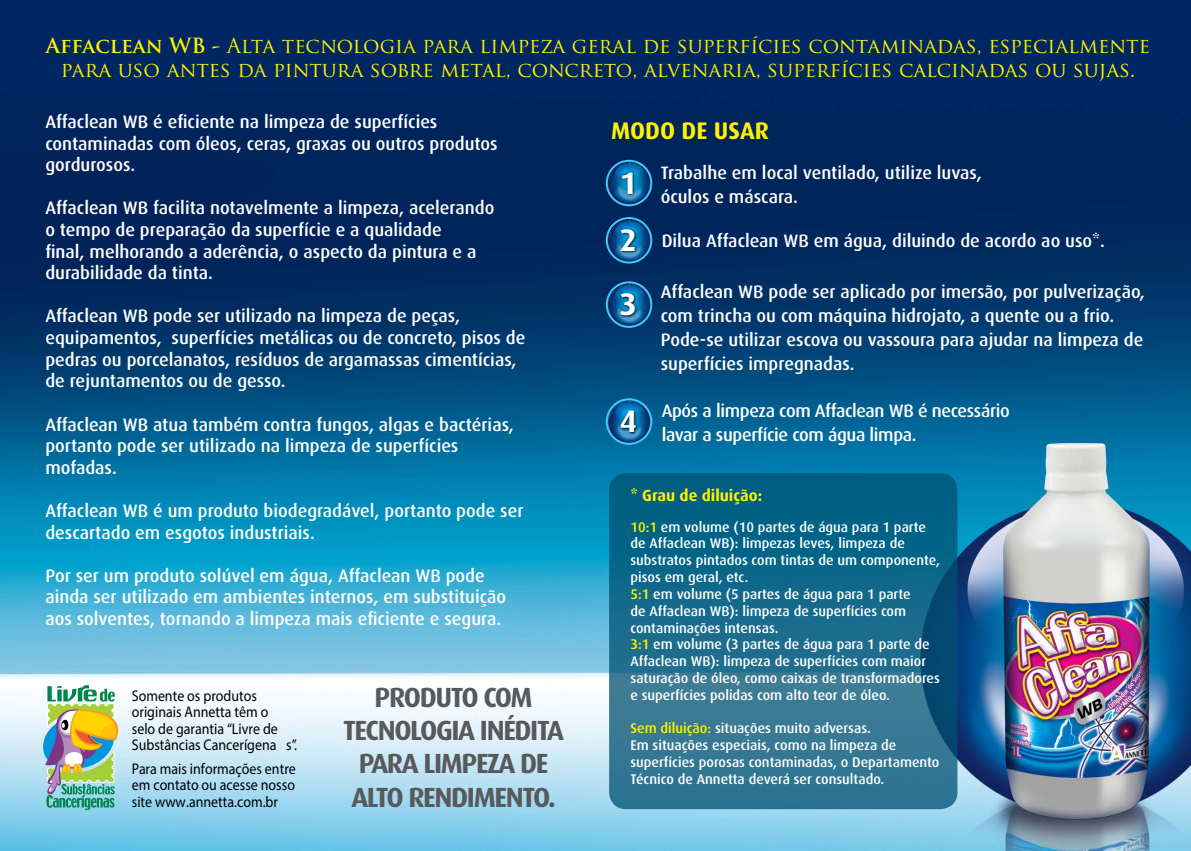
<style>
.page{position:relative;width:1191px;height:851px;background:#fff}
.page>*{position:absolute;margin:0;border:0;box-sizing:border-box;transform-origin:0 0}
.t1{font:700 31.2px/57.2px "Dax";color:#fff}
.t2{font:700 27.8px/33.2px "Dax";letter-spacing:-.05em;color:#58595b;text-align:center}
.t3{font:700 24px "Dax";color:#fff200}
.t4{font:20.4px/24.6px "Trajan Pro";color:#fff200;text-align:center}
.t5{font:500 18px/21.6px "Dax";color:#fff}
.t6{font:500 18px/24px "Dax";letter-spacing:-.02em;color:#fff}
.t7{font:700 16px "Dax";color:#fff200}
.t8{font:15.4px/16.6px "Myriad Pro";color:#000;scale:.9 1}
.t9{font:500 14px/16.8px "Dax";color:#fff}
.s1{font-weight:700}
.s2{color:#fff200}
</style>
<div class="page">
<img style="left:0;top:0;width:1191px;height:850px">
<svg style="left:609px;top:473px;width:348px;height:336px;background:#1c6c8c"></svg>
<img style="left:602px;top:159px;width:54px;height:54px">
<svg style="left:620px;top:170px;width:15px;height:26px"></svg>
<div style="left:606px;top:160px;width:46px;height:46px;border:2px solid #44c8f5;border-radius:50%"></div>
<img style="left:602px;top:216px;width:54px;height:54px">
<svg style="left:619px;top:227px;width:19px;height:26px"></svg>
<div style="left:606px;top:217px;width:46px;height:46px;border:2px solid #44c8f5;border-radius:50%"></div>
<img style="left:602px;top:280px;width:54px;height:54px">
<svg style="left:619px;top:292px;width:19px;height:26px"></svg>
<div style="left:606px;top:281px;width:46px;height:47px;border:2px solid #44c8f5;border-radius:50%"></div>
<img style="left:602px;top:397px;width:54px;height:54px">
<svg style="left:619px;top:409px;width:20px;height:26px"></svg>
<div style="left:606px;top:398px;width:46px;height:47px;border:2px solid #44c8f5;border-radius:50%"></div>
<svg style="left:43px;top:685px;width:86px;height:125px;background:#a5bf9e"></svg>
<p class="t4" style="left:46px;top:33px;width:1105px"><span class="s1">Affaclean WB -</span> Alta tecnologia para limpeza geral de superfícies contaminadas, especialmente para uso antes da pintura sobre metal, concreto, alvenaria, superfícies calcinadas ou sujas.</p>
<p class="t5" style="left:45px;top:111px;width:454px">Affaclean WB é eficiente na limpeza de superfícies contaminadas com óleos, ceras, graxas ou outros produtos gordurosos.</p>
<p class="t5" style="left:45px;top:197px;width:450px">Affaclean WB facilita notavelmente a limpeza, acelerando o tempo de preparação da superfície e a qualidade<br>final, melhorando a aderência, o aspecto da pintura e a durabilidade da tinta.</p>
<p class="t5" style="left:45px;top:305px;width:481px">Affaclean WB pode ser utilizado na limpeza de peças, equipamentos, superfícies metálicas ou de concreto, pisos de pedras ou porcelanatos, resíduos de argamassas cimentícias, de rejuntamentos ou de gesso.</p>
<p class="t5" style="left:45px;top:413px;width:470px">Affaclean WB atua também contra fungos, algas e bactérias, portanto pode ser utilizado na limpeza de superfícies mofadas.</p>
<p class="t5" style="left:45px;top:500px;width:480px">Affaclean WB é um produto biodegradável, portanto pode ser descartado em esgotos industriais.</p>
<p class="t5" style="left:45px;top:565px;width:462px">Por ser um produto solúvel em água, Affaclean WB pode ainda ser utilizado em ambientes internos, em substituição aos solventes, tornando a limpeza mais eficiente e segura.</p>
<h3 class="t3" style="left:611px;top:117px;width:159px">MODO DE USAR</h3>
<p class="t5" style="left:660px;top:161px;width:323px;line-height:24px">Trabalhe em local ventilado, utilize luvas, óculos e máscara.</p>
<p class="t5" style="left:661px;top:230px;width:445px">Dilua Affaclean WB em água, diluindo de acordo ao uso*.</p>
<p class="t5" style="left:660px;top:279px;width:486px;line-height:24px">Affaclean WB pode ser aplicado por imersão, por pulverização, com trincha ou com máquina hidrojato, a quente ou a frio.<br>Pode-se utilizar escova ou vassoura para ajudar na limpeza de superfícies impregnadas.</p>
<p class="t6" style="left:661px;top:398px;width:349px">Após a limpeza com Affaclean WB é necessário lavar a superfície com água limpa.</p>
<h1 class="t1" style="left:619px;top:154px;width:19px">1<br>2</h1>
<h1 class="t1" style="left:619px;top:276px;width:19px">3</h1>
<h1 class="t1" style="left:619px;top:393px;width:19px">4</h1>
<p class="t7" style="left:630px;top:486px;width:133px">* Grau de diluição:</p>
<p class="t9" style="left:630px;top:518px;width:311px"><span class="s2">10:1</span> em volume (10 partes de água para 1 parte de Affaclean WB): limpezas leves, limpeza de substratos pintados com tintas de um componente, pisos em geral, etc.<br><span class="s2">5:1</span> em volume (5 partes de água para 1 parte<br>de Affaclean WB): limpeza de superfícies com contaminações intensas.<br><span class="s2">3:1</span> em volume (3 partes de água para 1 parte de Affaclean WB): limpeza de superfícies com maior saturação de óleo, como caixas de transformadores e superfícies polidas com alto teor de óleo.</p>
<p class="t9" style="left:630px;top:720px;width:310px"><span class="s2">Sem diluição:</span> situações muito adversas.<br>Em situações especiais, como na limpeza de superfícies porosas contaminadas, o Departamento Técnico de Annetta deverá ser consultado.</p>
<h2 class="t2" style="left:343px;top:680px;width:222px">PRODUTO COM<br>TECNOLOGIA INÉDITA<br>PARA LIMPEZA DE<br>ALTO RENDIMENTO.</h2>
<p class="t8" style="left:132px;top:687px;width:185px">Somente os produtos originais Annetta têm o<br>selo de garantia “Livre de<br>Substâncias Cancerígena s”.</p>
<p class="t8" style="left:132px;top:760px;width:184px;text-align:justify">Para mais informações entre em contato ou acesse nosso site www.annetta.com.br</p>
</div>
